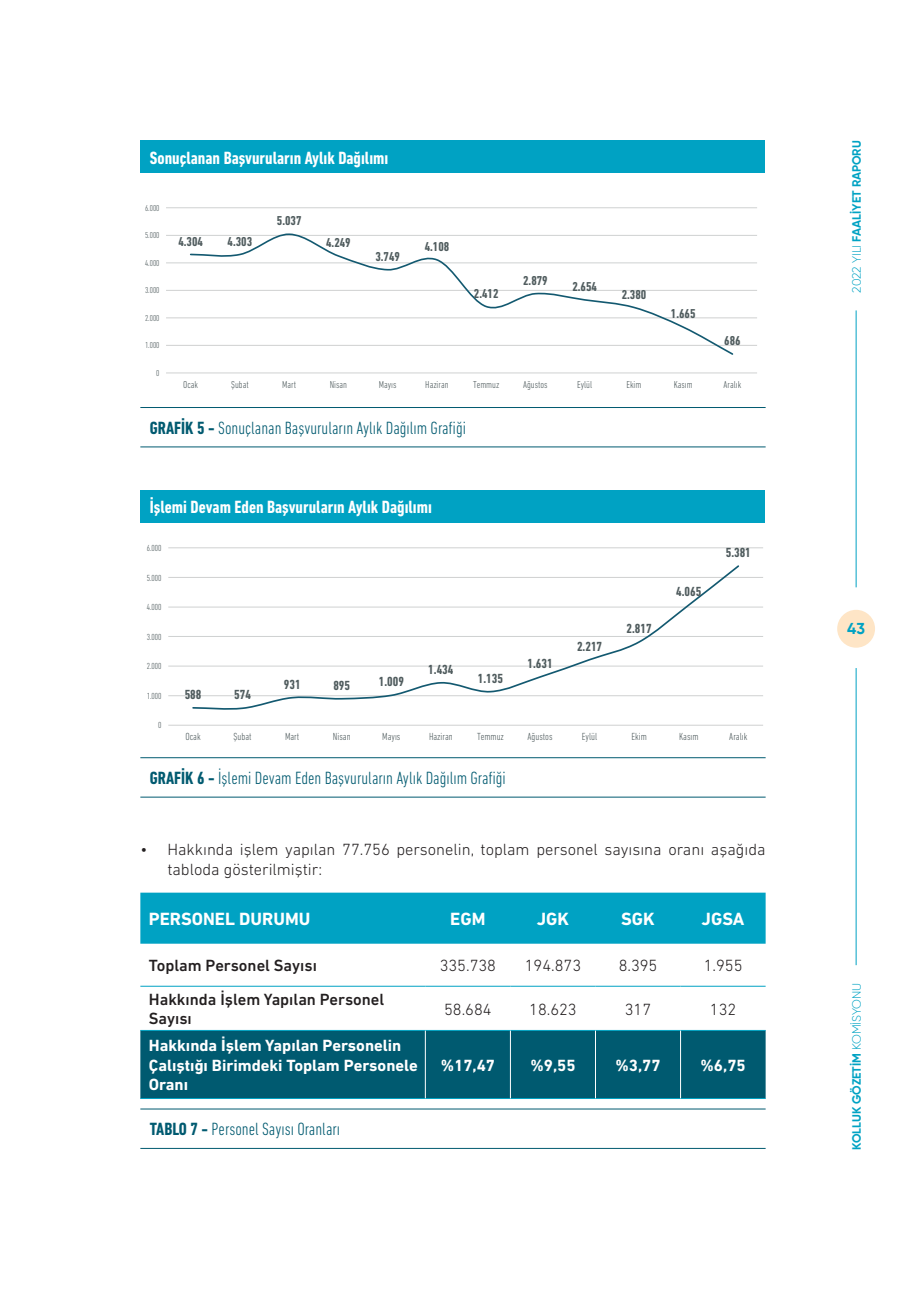
<style>
.page{position:relative;width:906px;height:1289px;background:#fff}
.page>*{position:absolute;margin:0;border:0;box-sizing:border-box;transform-origin:0 0}
.t1{font:300 condensed 18px "DIN Next LT Pro";color:#005a70}
.t2{font:700 condensed 18px "DIN Next LT Pro";color:#fff}
.t3{font:700 18px "DIN Next LT Pro";color:#fff}
.t4{font:300 16.5px/19.5px "DIN Next LT Pro";color:#231f20}
.t5{font:700 16.5px/19.8px "DIN Next LT Pro";color:#fff}
.t6{font:500 16.5px/19.8px "DIN Next LT Pro";color:#231f20}
.t7{font:700 15.75px "Gilroy";color:#00a2c3}
.t8{font:700 condensed 13.5px "DIN Next LT Pro";color:#505c5e}
.t9{font:700 condensed 13.2px "DIN Next LT Pro";color:#505c5e}
.t10{font:700 12px "Gilroy";color:#00a2c3}
.t11{font:300 condensed 10.5px "DIN Next LT Pro";color:#505c5e}
.t12{font:300 condensed 10.2px "DIN Next LT Pro";color:#505c5e}
.t13{font:300 condensed 9px "DIN Next LT Pro";color:#505c5e}
.t14{font:300 condensed 8.7px "DIN Next LT Pro";color:#505c5e}
.s1{font-weight:700}
.s2{font-weight:300}
</style>
<div class="page">
<div style="left:837px;top:610px;width:38px;height:37px;background:#fee5c6;border-radius:50%"></div>
<hr style="left:855px;top:668px;width:1px;height:297px;background:#00a2c3">
<hr style="left:855px;top:310px;width:1px;height:277px;background:#00a2c3">
<div style="left:140px;top:140px;width:625px;height:33px;background:#00a2c3"></div>
<div style="left:140px;top:490px;width:625px;height:33px;background:#00a2c3"></div>
<hr style="left:140px;top:407px;width:625px;height:1px;background:#005a70">
<hr style="left:140px;top:757px;width:625px;height:1px;background:#005a70">
<hr style="left:140px;top:1108px;width:625px;height:1px;background:#005a70">
<hr style="left:140px;top:446px;width:625px;height:1px;background:#005a70">
<hr style="left:140px;top:796px;width:625px;height:1px;background:#005a70">
<hr style="left:140px;top:1148px;width:625px;height:1px;background:#005a70">
<hr style="left:166px;top:345px;width:591px;height:1px;background:#cfd1d1">
<hr style="left:166px;top:317px;width:591px;height:1px;background:#cfd1d1">
<hr style="left:166px;top:290px;width:591px;height:1px;background:#cfd1d1">
<hr style="left:166px;top:262px;width:591px;height:1px;background:#cfd1d1">
<hr style="left:166px;top:235px;width:591px;height:1px;background:#cfd1d1">
<hr style="left:166px;top:207px;width:591px;height:1px;background:#cfd1d1">
<hr style="left:166px;top:372px;width:591px;height:1px;background:#cfd1d1">
<svg style="left:189px;top:233px;width:545px;height:122px"></svg>
<hr style="left:168px;top:695px;width:595px;height:1px;background:#cfd1d1">
<hr style="left:168px;top:665px;width:595px;height:1px;background:#cfd1d1">
<hr style="left:168px;top:636px;width:595px;height:1px;background:#cfd1d1">
<hr style="left:168px;top:606px;width:595px;height:1px;background:#cfd1d1">
<hr style="left:168px;top:577px;width:595px;height:1px;background:#cfd1d1">
<hr style="left:168px;top:547px;width:595px;height:1px;background:#cfd1d1">
<hr style="left:168px;top:725px;width:595px;height:1px;background:#cfd1d1">
<svg style="left:191px;top:565px;width:549px;height:145px"></svg>
<div style="left:140px;top:892px;width:625px;height:51px;background:#00a2c3"></div>
<div style="left:140px;top:1031px;width:625px;height:67px;background:#005a70"></div>
<hr style="left:140px;top:985px;width:285px;height:1px;background:#00a2c3">
<hr style="left:425px;top:985px;width:85px;height:1px;background:#00a2c3">
<hr style="left:510px;top:985px;width:85px;height:1px;background:#00a2c3">
<hr style="left:595px;top:985px;width:85px;height:1px;background:#00a2c3">
<hr style="left:680px;top:985px;width:85px;height:1px;background:#00a2c3">
<hr style="left:140px;top:1030px;width:285px;height:1px;background:#00a2c3">
<hr style="left:425px;top:1030px;width:85px;height:1px;background:#00a2c3">
<hr style="left:510px;top:1030px;width:85px;height:1px;background:#00a2c3">
<hr style="left:595px;top:1030px;width:85px;height:1px;background:#00a2c3">
<hr style="left:680px;top:1030px;width:85px;height:1px;background:#00a2c3">
<hr style="left:140px;top:1098px;width:285px;height:1px;background:#00a2c3">
<hr style="left:425px;top:1098px;width:85px;height:1px;background:#00a2c3">
<hr style="left:510px;top:1098px;width:85px;height:1px;background:#00a2c3">
<hr style="left:595px;top:1098px;width:85px;height:1px;background:#00a2c3">
<hr style="left:680px;top:1098px;width:85px;height:1px;background:#00a2c3">
<hr style="left:425px;top:1030px;width:1px;height:68px;background:#fff">
<hr style="left:510px;top:1030px;width:1px;height:68px;background:#fff">
<hr style="left:595px;top:1030px;width:1px;height:68px;background:#fff">
<hr style="left:680px;top:1030px;width:1px;height:68px;background:#fff">
<p class="t2" style="left:150px;top:147px;width:240px">Sonuçlanan Başvuruların Aylık Dağılımı</p>
<p class="t14" style="left:145px;top:203px;width:16px">6.000</p>
<p class="t14" style="left:145px;top:230px;width:16px">5.000</p>
<p class="t14" style="left:145px;top:258px;width:16px">4.000</p>
<p class="t14" style="left:145px;top:285px;width:16px">3.000</p>
<p class="t14" style="left:145px;top:313px;width:16px">2.000</p>
<p class="t14" style="left:145px;top:340px;width:16px">1.000</p>
<p class="t14" style="left:156px;top:368px;width:5px">0</p>
<p class="t9" style="left:178px;top:234px;width:26px">4.304</p>
<p class="t9" style="left:228px;top:234px;width:26px">4.303</p>
<p class="t9" style="left:277px;top:213px;width:26px">5.037</p>
<p class="t9" style="left:326px;top:235px;width:26px">4.249</p>
<p class="t9" style="left:375px;top:249px;width:26px">3.749</p>
<p class="t9" style="left:425px;top:239px;width:26px">4.108</p>
<p class="t9" style="left:474px;top:286px;width:26px">2.412</p>
<p class="t9" style="left:523px;top:273px;width:26px">2.879</p>
<p class="t9" style="left:572px;top:279px;width:26px">2.654</p>
<p class="t9" style="left:621px;top:286px;width:26px">2.380</p>
<p class="t9" style="left:671px;top:306px;width:26px">1.665</p>
<p class="t9" style="left:724px;top:333px;width:18px">686</p>
<p class="t12" style="left:183px;top:378px;width:16px">Ocak</p>
<p class="t12" style="left:231px;top:378px;width:19px">Şubat</p>
<p class="t12" style="left:282px;top:378px;width:15px">Mart</p>
<p class="t12" style="left:330px;top:378px;width:19px">Nisan</p>
<p class="t12" style="left:379px;top:378px;width:19px">Mayıs</p>
<p class="t12" style="left:425px;top:378px;width:25px">Haziran</p>
<p class="t12" style="left:473px;top:378px;width:28px">Temmuz</p>
<p class="t12" style="left:523px;top:378px;width:26px">Ağustos</p>
<p class="t12" style="left:577px;top:378px;width:17px">Eylül</p>
<p class="t12" style="left:626px;top:378px;width:16px">Ekim</p>
<p class="t12" style="left:673px;top:378px;width:20px">Kasım</p>
<p class="t12" style="left:723px;top:378px;width:19px">Aralık</p>
<p class="t1" style="left:150px;top:417px;width:317px"><span class="s1">GRAFİK 5 -</span> Sonuçlanan Başvuruların Aylık Dağılım Grafiği</p>
<p class="t2" style="left:150px;top:497px;width:283px">İşlemi Devam Eden Başvuruların Aylık Dağılımı</p>
<p class="t13" style="left:147px;top:543px;width:16px">6.000</p>
<p class="t13" style="left:147px;top:572px;width:16px">5.000</p>
<p class="t13" style="left:147px;top:602px;width:16px">4.000</p>
<p class="t13" style="left:147px;top:631px;width:16px">3.000</p>
<p class="t13" style="left:147px;top:661px;width:16px">2.000</p>
<p class="t13" style="left:147px;top:690px;width:16px">1.000</p>
<p class="t13" style="left:158px;top:720px;width:5px">0</p>
<p class="t8" style="left:185px;top:686px;width:18px">588</p>
<p class="t8" style="left:234px;top:687px;width:18px">574</p>
<p class="t8" style="left:284px;top:676px;width:18px">931</p>
<p class="t8" style="left:333px;top:677px;width:18px">895</p>
<p class="t8" style="left:379px;top:674px;width:27px">1.009</p>
<p class="t8" style="left:428px;top:661px;width:27px">1.434</p>
<p class="t8" style="left:478px;top:670px;width:27px">1.135</p>
<p class="t8" style="left:527px;top:655px;width:27px">1.631</p>
<p class="t8" style="left:577px;top:638px;width:27px">2.217</p>
<p class="t8" style="left:626px;top:620px;width:27px">2.817</p>
<p class="t8" style="left:676px;top:583px;width:27px">4.065</p>
<p class="t8" style="left:725px;top:545px;width:27px">5.381</p>
<p class="t11" style="left:185px;top:731px;width:17px">Ocak</p>
<p class="t11" style="left:234px;top:731px;width:19px">Şubat</p>
<p class="t11" style="left:285px;top:731px;width:16px">Mart</p>
<p class="t11" style="left:333px;top:731px;width:19px">Nisan</p>
<p class="t11" style="left:382px;top:731px;width:20px">Mayıs</p>
<p class="t11" style="left:429px;top:731px;width:25px">Haziran</p>
<p class="t11" style="left:477px;top:731px;width:28px">Temmuz</p>
<p class="t11" style="left:527px;top:731px;width:27px">Ağustos</p>
<p class="t11" style="left:582px;top:731px;width:17px">Eylül</p>
<p class="t11" style="left:631px;top:731px;width:17px">Ekim</p>
<p class="t11" style="left:679px;top:731px;width:21px">Kasım</p>
<p class="t11" style="left:729px;top:731px;width:20px">Aralık</p>
<p class="t1" style="left:150px;top:767px;width:357px"><span class="s1">GRAFİK 6 -</span> İşlemi Devam Eden Başvuruların Aylık Dağılım Grafiği</p>
<p class="t4" style="left:167px;top:839px;width:600px;text-indent:-27px">• Hakkında işlem yapılan 77.756 personelin, toplam personel sayısına oranı aşağıda tabloda gösterilmiştir:</p>
<p class="t3" style="left:149px;top:908px;width:163px">PERSONEL DURUMU</p>
<p class="t3" style="left:450px;top:908px;width:37px">EGM</p>
<p class="t3" style="left:537px;top:908px;width:34px">JGK</p>
<p class="t3" style="left:621px;top:908px;width:35px">SGK</p>
<p class="t3" style="left:701px;top:908px;width:44px">JGSA</p>
<p class="t6" style="left:149px;top:955px;width:170px">Toplam Personel Sayısı</p>
<p class="t4" style="left:440px;top:955px;width:58px">335.738</p>
<p class="t4" style="left:525px;top:955px;width:58px">194.873</p>
<p class="t4" style="left:618px;top:955px;width:40px">8.395</p>
<p class="t4" style="left:703px;top:955px;width:40px">1.955</p>
<p class="t6" style="left:149px;top:989px;width:237px">Hakkında İşlem Yapılan Personel<br>Sayısı</p>
<p class="t4" style="left:444px;top:998px;width:49px">58.684</p>
<p class="t4" style="left:529px;top:998px;width:49px">18.623</p>
<p class="t4" style="left:625px;top:998px;width:28px">317</p>
<p class="t4" style="left:710px;top:998px;width:28px">132</p>
<p class="t5" style="left:149px;top:1035px;width:270px">Hakkında İşlem Yapılan Personelin<br>Çalıştığı Birimdeki Toplam Personele<br>Oranı</p>
<p class="t1" style="left:150px;top:1119px;width:192px"><span class="s1">TABLO 7 -</span> Personel Sayısı Oranları</p>
<p class="t5" style="left:441px;top:1055px;width:56px">%17,47</p>
<p class="t5" style="left:530px;top:1055px;width:47px">%9,55</p>
<p class="t5" style="left:615px;top:1055px;width:47px">%3,77</p>
<p class="t5" style="left:700px;top:1055px;width:47px">%6,75</p>
<p class="t10" style="left:849px;top:293px;width:154px;rotate:-90deg"><span class="s2">2022 YILI</span> FAALİYET RAPORU</p>
<p class="t7" style="left:847px;top:618px;width:19px">43</p>
<p class="t10" style="left:849px;top:1149px;width:168px;rotate:-90deg">KOLLUK GÖZETİM <span class="s2">KOMİSYONU</span></p>
</div>
